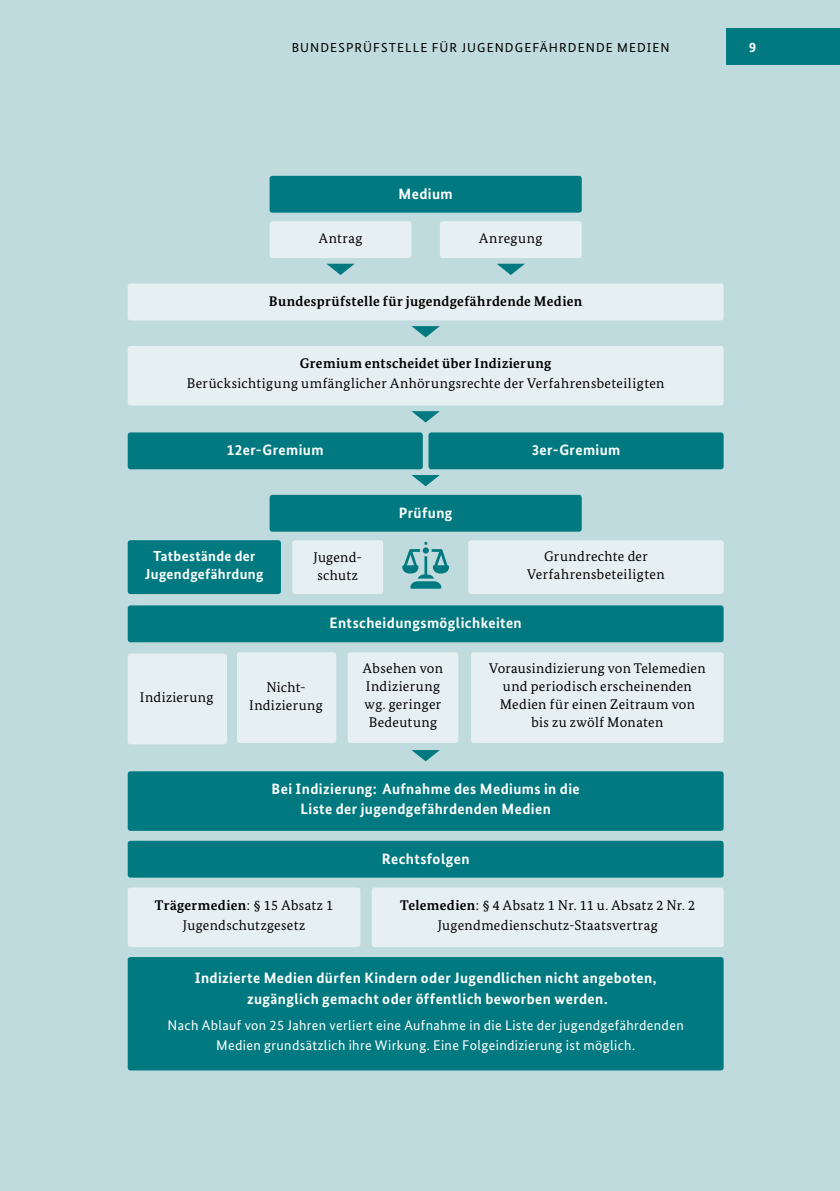
<style>
.page{position:relative;width:840px;height:1191px;background:#fff}
.page>*{position:absolute;margin:0;border:0;box-sizing:border-box;transform-origin:0 0}
.t1{font:700 15px/20px "Bundes Sans";letter-spacing:.03em;color:#fff;text-align:center}
.t2{font:700 14.4px/18px "Bundes Sans";letter-spacing:.025em;color:#fff;text-align:center}
.t3{font:14px/18px "Bundes Serif";letter-spacing:.025em;color:#000;text-align:center}
.t4{font:14px/20px "Bundes Sans";letter-spacing:.025em;color:#fff;text-align:center}
.t5{font:700 14px "Bundes Serif";letter-spacing:.02em;color:#000}
.t6{font:700 14px "Bundes Sans";color:#fff}
.t7{font:13px "Bundes Sans";letter-spacing:.085em;color:#000}
.s1{font-weight:700}
</style>
<div class="page">
<div style="left:0;top:0;width:839px;height:1191px;background:#c0dbde"></div>
<div style="left:726px;top:28px;width:113px;height:37px;background:#007a80"></div>
<svg style="left:402px;top:541px;width:47px;height:48px"></svg>
<div style="left:468px;top:540px;width:255px;height:54px;background:#e6f0f2;border-radius:3px"></div>
<div style="left:292px;top:540px;width:91px;height:54px;background:#e6f0f2;border-radius:3px"></div>
<div style="left:128px;top:540px;width:153px;height:54px;background:#007a80;border-radius:3px"></div>
<div style="left:269px;top:176px;width:312px;height:37px;background:#007a80;border-radius:3px"></div>
<div style="left:269px;top:221px;width:142px;height:37px;background:#e6f0f2;border-radius:3px"></div>
<div style="left:439px;top:221px;width:142px;height:37px;background:#e6f0f2;border-radius:3px"></div>
<div style="left:128px;top:283px;width:595px;height:37px;background:#e6f0f2;border-radius:3px"></div>
<div style="left:128px;top:346px;width:595px;height:59px;background:#e6f0f2;border-radius:3px"></div>
<div style="left:128px;top:605px;width:595px;height:37px;background:#007a80;border-radius:3px"></div>
<div style="left:128px;top:771px;width:595px;height:60px;background:#007a80;border-radius:3px"></div>
<div style="left:128px;top:840px;width:595px;height:37px;background:#007a80;border-radius:3px"></div>
<div style="left:128px;top:432px;width:294px;height:37px;background:#007a80;border-radius:3px"></div>
<div style="left:428px;top:432px;width:295px;height:37px;background:#007a80;border-radius:3px"></div>
<svg style="left:327px;top:264px;width:27px;height:11px"></svg>
<svg style="left:497px;top:264px;width:27px;height:11px"></svg>
<svg style="left:411px;top:326px;width:28px;height:11px"></svg>
<svg style="left:411px;top:411px;width:28px;height:11px"></svg>
<div style="left:269px;top:495px;width:312px;height:36px;background:#007a80;border-radius:3px"></div>
<svg style="left:411px;top:475px;width:28px;height:11px"></svg>
<div style="left:128px;top:653px;width:99px;height:91px;background:#e6f0f2;border-radius:3px"></div>
<div style="left:237px;top:652px;width:99px;height:91px;background:#e6f0f2;border-radius:3px"></div>
<div style="left:347px;top:652px;width:111px;height:91px;background:#e6f0f2;border-radius:3px"></div>
<div style="left:128px;top:887px;width:232px;height:60px;background:#e6f0f2;border-radius:3px"></div>
<div style="left:371px;top:887px;width:352px;height:60px;background:#e6f0f2;border-radius:3px"></div>
<div style="left:128px;top:957px;width:595px;height:113px;background:#007a80;border-radius:3px"></div>
<div style="left:471px;top:652px;width:252px;height:91px;background:#e6f0f2;border-radius:3px"></div>
<svg style="left:411px;top:750px;width:28px;height:11px"></svg>
<p class="t7" style="left:291px;top:40px;width:379px">BUNDESPRÜFSTELLE FÜR JUGENDGEFÄHRDENDE MEDIEN</p>
<p class="t6" style="left:748px;top:39px;width:8px">9</p>
<p class="t1" style="left:398px;top:183px;width:56px">Medium</p>
<p class="t3" style="left:318px;top:229px;width:45px">Antrag</p>
<p class="t3" style="left:479px;top:229px;width:65px">Anregung</p>
<p class="t5" style="left:269px;top:292px;width:315px">Bundesprüfstelle für jugendgefährdende Medien</p>
<p class="t5" style="left:300px;top:355px;width:253px">Gremium entscheidet über Indizierung</p>
<p class="t3" style="left:187px;top:374px;width:479px">Berücksichtigung umfänglicher Anhörungsrechte der Verfahrensbeteiligten</p>
<p class="t1" style="left:227px;top:440px;width:98px">12er-Gremium</p>
<p class="t1" style="left:531px;top:440px;width:90px">3er-Gremium</p>
<p class="t2" style="left:145px;top:547px;width:120px">Tatbestände der<br>Jugendgefährdung</p>
<p class="t3" style="left:313px;top:548px;width:50px;text-align:left">Jugend&shy;schutz</p>
<p class="t1" style="left:398px;top:502px;width:55px">Prüfung</p>
<p class="t3" style="left:527px;top:547px;width:139px">Grundrechte der<br>Verfahrensbeteiligten</p>
<p class="t1" style="left:329px;top:613px;width:194px">Entscheidungsmöglichkeiten</p>
<p class="t3" style="left:140px;top:688px;width:75px">Indizierung</p>
<p class="t3" style="left:249px;top:678px;width:75px">Nicht-<br>Indizierung</p>
<p class="t3" style="left:363px;top:659px;width:81px;text-align:left">Absehen von<br>Indizierung wg. geringer<br>Bedeutung</p>
<p class="t3" style="left:489px;top:659px;width:218px">Vorausindizierung von Telemedien und periodisch erscheinenden<br>Medien für einen Zeitraum von<br>bis zu zwölf Monaten</p>
<p class="t1" style="left:271px;top:779px;width:309px">Bei Indizierung: Aufnahme des Mediums in die<br>Liste der jugendgefährdenden Medien</p>
<p class="t1" style="left:381px;top:848px;width:89px">Rechtsfolgen</p>
<p class="t3" style="left:155px;top:894px;width:180px;line-height:20px"><span class="s1">Trägermedien</span>: § 15 Absatz 1<br>Jugendschutzgesetz</p>
<p class="t3" style="left:400px;top:894px;width:296px;line-height:20px"><span class="s1">Telemedien</span>: § 4 Absatz 1 Nr. 11 u. Absatz 2 Nr. 2<br>Jugendmedienschutz-Staatsvertrag</p>
<p class="t1" style="left:195px;top:967px;width:463px;line-height:21px">Indizierte Medien dürfen Kindern oder Jugendlichen nicht angeboten, zugänglich gemacht oder öffentlich beworben werden.</p>
<p class="t4" style="left:167px;top:1014px;width:517px">Nach Ablauf von 25 Jahren verliert eine Aufnahme in die Liste der jugendgefährdenden<br>Medien grundsätzlich ihre Wirkung. Eine Folgeindizierung ist möglich.</p>
</div>
